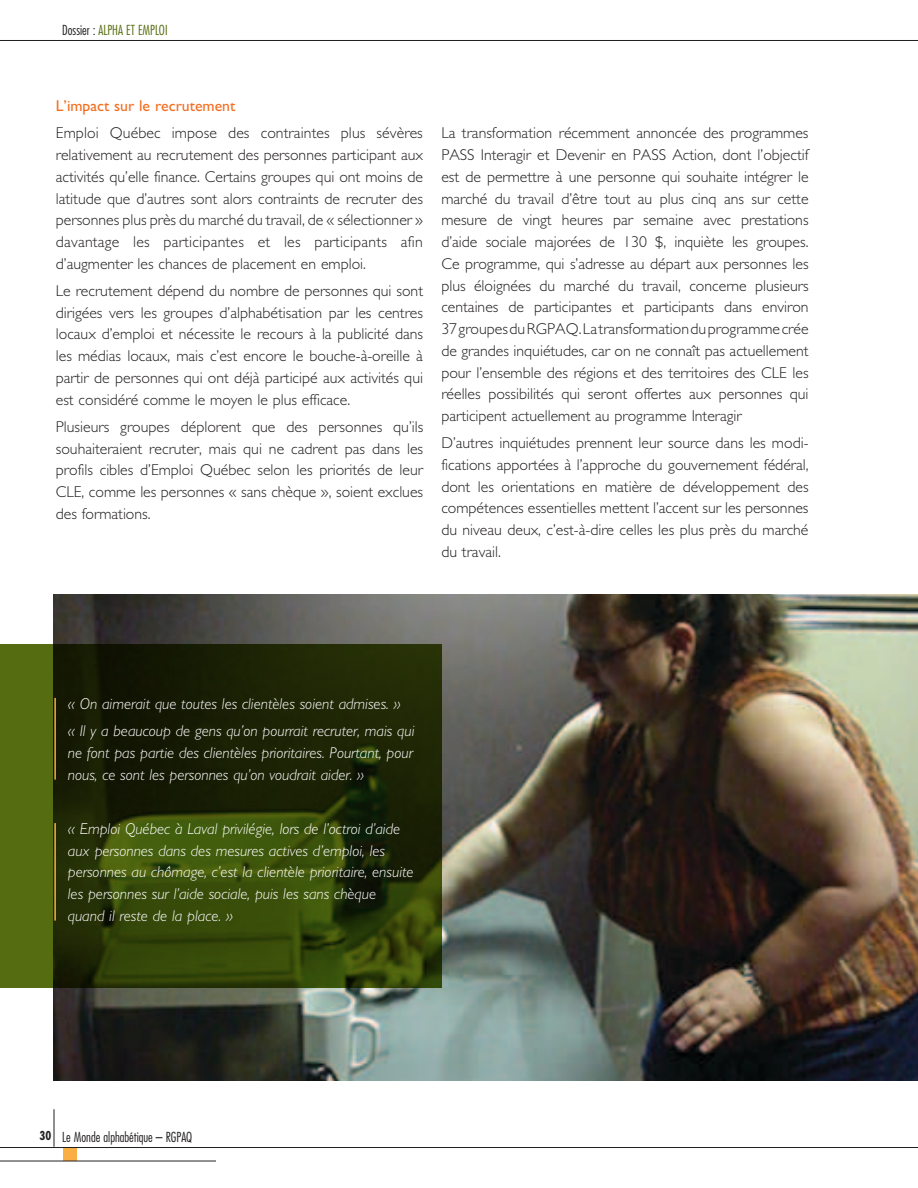
<style>
.page{position:relative;width:918px;height:1188px;background:#fff}
.page>*{position:absolute;margin:0;border:0;box-sizing:border-box;transform-origin:0 0}
.t1{font:300 15.75px/21.8px "Gill Sans";color:#231f20;text-align:justify}
.t2{font:italic 300 15.75px/21.8px "Gill Sans";color:#fff}
.t3{font:15.75px "Gill Sans";color:#f36e21}
.t4{font:300 condensed 13.5px "Futura";color:#231f20}
.t5{font:300 condensed 13.5px "Futura";color:#566c10}
.s1{color:#231f20}
</style>
<div class="page">
<div style="left:63px;top:1148px;width:13px;height:13px;background:#f9af43"></div>
<hr style="left:0;top:1147px;width:918px;height:1px;background:#231f20">
<hr style="left:0;top:1161px;width:216px;height:1px;background:#231f20">
<hr style="left:54px;top:1109px;width:1px;height:38px;background:#231f20">
<img style="left:54px;top:594px;width:864px;height:486px">
<svg style="left:0;top:644px;width:441px;height:343px;background:#2b3807"></svg>
<hr style="left:0;top:40px;width:918px;height:1px;background:#231f20">
<hr style="left:54px;top:698px;width:2px;height:82px;background:#f9af43">
<hr style="left:54px;top:823px;width:2px;height:98px;background:#f9af43">
<p class="t5" style="left:62px;top:22px;width:107px"><span class="s1">Dossier :</span> ALPHA ET EMPLOI</p>
<p class="t3" style="left:56px;top:97px;width:181px">L’impact sur le recrutement</p>
<p class="t1" style="left:56px;top:122px;width:369px">Emploi Québec impose des contraintes plus sévères relativement au recrutement des personnes participant aux activités qu’elle finance. Certains groupes qui ont moins de latitude que d’autres sont alors contraints de recruter des personnes plus près du marché du travail, de « sélectionner » davantage les participantes et les participants afin d’augmenter les chances de placement en emploi.</p>
<p class="t1" style="left:56px;top:280px;width:369px">Le recrutement dépend du nombre de personnes qui sont dirigées vers les groupes d’alphabétisation par les centres locaux d’emploi et nécessite le recours à la publicité dans les médias locaux, mais c’est encore le bouche-à-oreille à partir de personnes qui ont déjà participé aux activités qui est considéré comme le moyen le plus efficace.</p>
<p class="t1" style="left:56px;top:416px;width:369px">Plusieurs groupes déplorent que des personnes qu’ils souhaiteraient recruter, mais qui ne cadrent pas dans les profils cibles d’Emploi Québec selon les priorités de leur CLE, comme les personnes « sans chèque », soient exclues des formations.</p>
<p class="t1" style="left:441px;top:122px;width:370px">La transformation récemment annoncée des programmes PASS Interagir et Devenir en PASS Action, dont l’objectif est de permettre à une personne qui souhaite intégrer le marché du travail d’être tout au plus cinq ans sur cette mesure de vingt heures par semaine avec prestations d’aide sociale majorées de 130 $, inquiète les groupes.<br>Ce programme, qui s’adresse au départ aux personnes les plus éloignées du marché du travail, concerne plusieurs centaines de participantes et participants dans environ 37 groupes du RGPAQ. La transformation du programme crée de grandes inquiétudes, car on ne connaît pas actuellement pour l’ensemble des régions et des territoires des CLE les réelles possibilités qui seront offertes aux personnes qui participent actuellement au programme Interagir</p>
<p class="t1" style="left:441px;top:432px;width:369px">D’autres inquiétudes prennent leur source dans les modi&shy;fications apportées à l’approche du gouvernement fédéral, dont les orientations en matière de développement des compétences essentielles mettent l’accent sur les personnes du niveau deux, c’est-à-dire celles les plus près du marché du travail.</p>
<p class="t2" style="left:68px;top:690px;width:348px;line-height:27.2px">« On aimerait que toutes les clientèles soient admises. »<br>« Il y a beaucoup de gens qu’on pourrait recruter, mais qui</p>
<p class="t2" style="left:68px;top:742px;width:347px">ne font pas partie des clientèles prioritaires. Pourtant, pour nous, ce sont les personnes qu’on voudrait aider. »</p>
<p class="t2" style="left:68px;top:818px;width:347px">« Emploi Québec à Laval privilégie, lors de l’octroi d’aide aux personnes dans des mesures actives d’emploi, les personnes au chômage, c’est la clientèle prioritaire, ensuite les personnes sur l’aide sociale, puis les sans chèque quand il reste de la place. »</p>
<p class="t4" style="left:39px;top:1129px;width:154px"><sup>30</sup> Le Monde alphabétique – RGPAQ</p>
</div>
